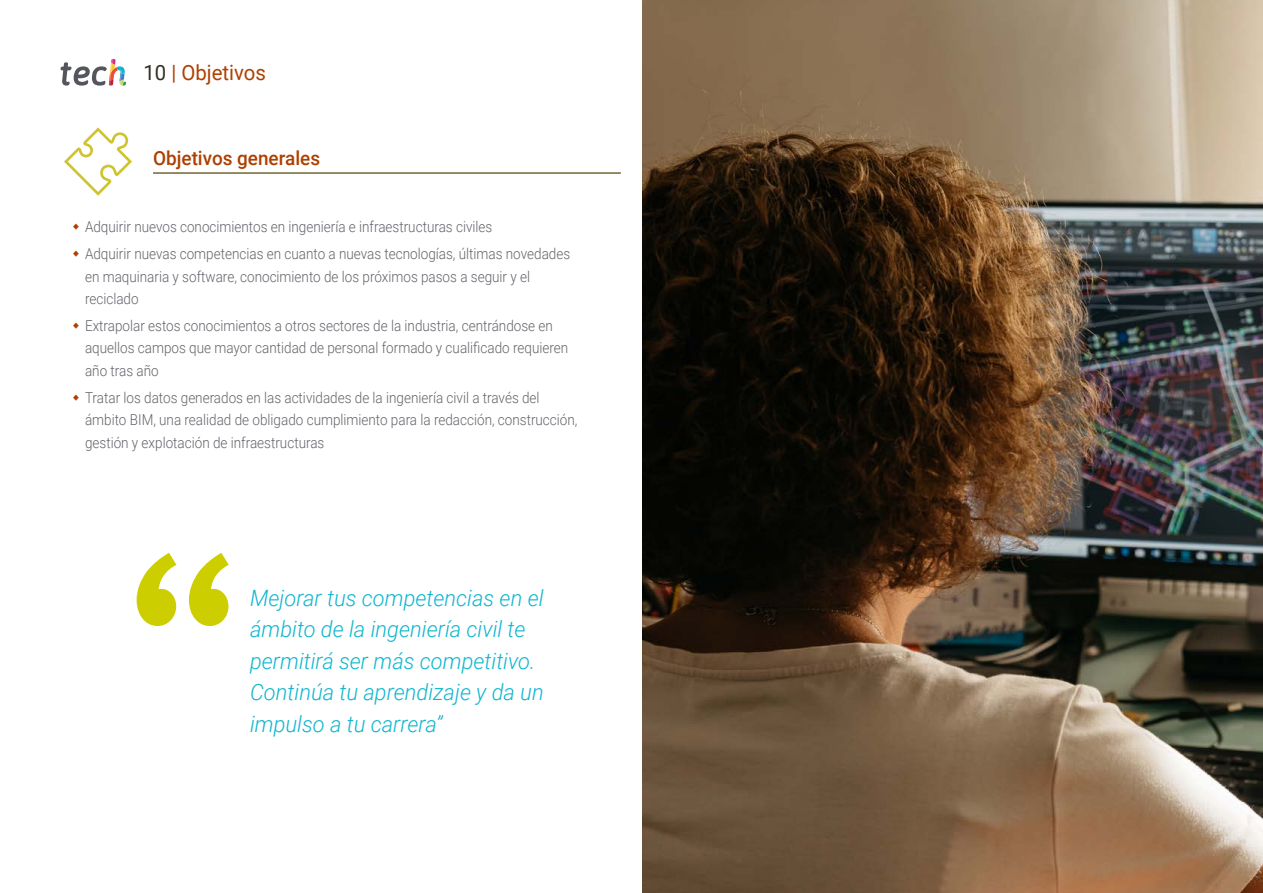
<style>
.page{position:relative;width:1263px;height:893px;background:#fff}
.page>*{position:absolute;margin:0;border:0;box-sizing:border-box;transform-origin:0 0}
.t1{font:italic 300 22.5px/31.5px "Roboto";color:#0fb6cf}
.t2{font:21px "Roboto";color:#ae4000}
.t3{font:500 19.5px "Roboto";color:#ae4000}
.t4{font:300 15px/22.5px "Roboto";color:#61646a;scale:.9 1}
.s1{color:#312e20}
</style>
<div class="page">
<hr style="left:153px;top:173px;width:468px;height:1px;background:#ae4000">
<svg style="left:64px;top:127px;width:68px;height:69px"></svg>
<svg style="left:61px;top:59px;width:65px;height:27px"></svg>
<svg style="left:137px;top:553px;width:92px;height:73px"></svg>
<img style="left:642px;top:0;width:621px;height:893px">
<h2 class="t2" style="left:144px;top:57px;width:124px"><span class="s1">10</span> | Objetivos</h2>
<h3 class="t3" style="left:153px;top:144px;width:169px">Objetivos generales</h3>
<p class="t4" style="left:85px;top:213px;width:541px;line-height:26.7px">Adquirir nuevos conocimientos en ingeniería e infraestructuras civiles<br>Adquirir nuevas competencias en cuanto a nuevas tecnologías, últimas novedades</p>
<p class="t4" style="left:85px;top:264px;width:496px">en maquinaria y software, conocimiento de los próximos pasos a seguir y el reciclado</p>
<p class="t4" style="left:85px;top:314px;width:538px">Extrapolar estos conocimientos a otros sectores de la industria, centrándose en aquellos campos que mayor cantidad de personal formado y cualificado requieren año tras año</p>
<p class="t4" style="left:85px;top:385px;width:549px">Tratar los datos generados en las actividades de la ingeniería civil a través del ámbito BIM, una realidad de obligado cumplimiento para la redacción, construcción, gestión y explotación de infraestructuras</p>
<h1 class="t1" style="left:250px;top:581px;width:295px">Mejorar tus competencias en el ámbito de la ingeniería civil te permitirá ser más competitivo.<br>Continúa tu aprendizaje y da un impulso a tu carrera”</h1>
</div>
